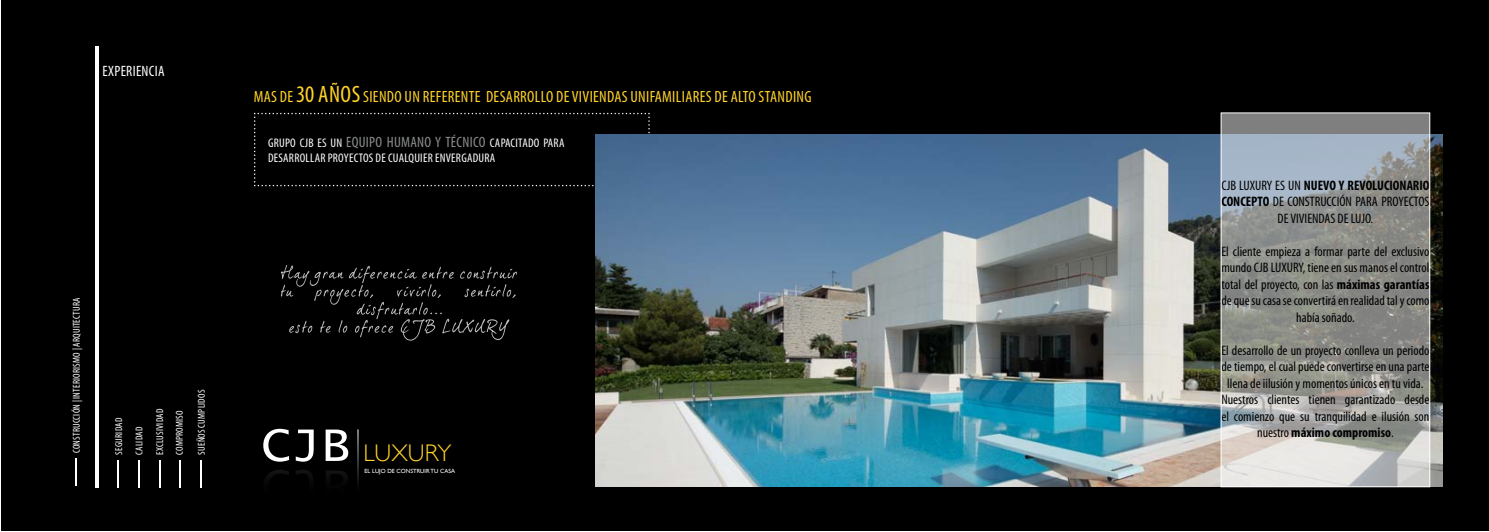
<style>
.page{position:relative;width:1489px;height:532px;background:#fff}
.page>*{position:absolute;margin:0;border:0;box-sizing:border-box;transform-origin:0 0}
.t1{font:50px "Lucida Console";color:#fff}
.t2{font:300 24px "Gill Sans";color:#ffd328}
.t3{font:condensed 16.25px "Myriad Pro";letter-spacing:.02em;color:#ffd328}
.t4{font:condensed 15px "Myriad Pro";letter-spacing:.02em;color:#fff}
.t5{font:condensed 13.75px/16.5px "Myriad Pro";color:#000}
.t6{font:700 condensed 13.75px/16.5px "Myriad Pro";color:#000}
.t7{font:condensed 12.5px/15px "Myriad Pro";letter-spacing:.02em;color:#fff}
.t8{font:condensed 10px/20.4px "Myriad Pro";letter-spacing:.02em;color:#fff}
.t9{font:6px "Gill Sans";color:#fff}
.s1{font-size:23.75px}
.s2{font-size:15px;color:#8a8c8e}
.s3{font-family:"Lucida Console";font-weight:400;font-size:50px;color:#fff}
.s4{font-weight:400}
.s5{font-weight:700}
</style>
<div class="page">
<div style="left:1px;top:1px;width:1487px;height:530px;background:#000"></div>
<svg style="left:254px;top:112px;width:396px;height:75px"></svg>
<img style="left:595px;top:135px;width:846px;height:351px">
<hr style="left:357px;top:429px;width:1px;height:62px;background:#fff">
<svg style="left:281px;top:265px;width:236px;height:75px"></svg>
<hr style="left:117px;top:460px;width:2px;height:27px;background:#fff">
<hr style="left:138px;top:460px;width:2px;height:27px;background:#fff">
<svg style="left:159px;top:460px;width:1px;height:27px"></svg>
<svg style="left:180px;top:460px;width:1px;height:27px"></svg>
<hr style="left:200px;top:460px;width:2px;height:27px;background:#fff">
<svg style="left:75px;top:458px;width:1px;height:27px"></svg>
<hr style="left:96px;top:47px;width:3px;height:440px;background:#fff">
<svg style="left:1222px;top:114px;width:205px;height:371px;background:#9c9f9e"></svg>
<div style="left:1220px;top:112px;width:209px;height:375px;border:1px solid #fff"></div>
<p class="t4" style="left:103px;top:62px;width:63px">experiencia</p>
<p class="t3" style="left:254px;top:87px;width:117px">MAS DE <span class="s1">30 AÑOS</span> SIENDO</p>
<p class="t3" style="left:404px;top:87px;width:45px">UN REFERENTE</p>
<p class="t3" style="left:486px;top:87px;width:8px">DESARROLLO</p>
<p class="t3" style="left:556px;top:87px;width:41px">DE VIVIENDAS</p>
<p class="t3" style="left:630px;top:87px;width:32px">UNI FAMILIARES</p>
<p class="t3" style="left:714px;top:87px;width:24px">DE ALTO</p>
<p class="t3" style="left:758px;top:87px;width:8px">STANDIN</p>
<p class="t3" style="left:804px;top:87px;width:9px">G</p>
<p class="t7" style="left:268px;top:135px;width:298px">Grupo CJB es un <span class="s2">equipo humano y técnico</span> capacitado para desarrollar proyectos de cualquier envergadura</p>
<p class="t8" style="left:66px;top:453px;width:157px;rotate:-90deg">CONSTRUCCIÓN | INTERIORISMO | ARQUITECTURA</p>
<p class="t8" style="left:109px;top:454px;width:46px;rotate:-90deg">seguridad calidad<br>EXCLUSIVIDAD</p>
<p class="t8" style="left:169px;top:454px;width:66px;line-height:21.8px;rotate:-90deg">compromiso sueños cumplidos</p>
<h1 class="t1" style="left:261px;top:421px;width:92px">CJB</h1>
<h2 class="t2" style="left:261px;top:434px;width:192px"><span class="s3">CJB</span> LUXURY</h2>
<p class="t9" style="left:364px;top:467px;width:92px">EL LUJO DE CONSTRUIR TU CASA</p>
<p class="t6" style="left:1221px;top:176px;width:209px;text-indent:54px"><span class="s4">ES UN</span> NUEVO Y REVOLUCIONARIO<br>CONCEPTO <span class="s4">DE CONSTRUCCIÓN</span></p>
<p class="t5" style="left:1221px;top:176px;width:25px">CJB LUXURY</p>
<p class="t5" style="left:1355px;top:193px;width:7px">PARA</p>
<p class="t5" style="left:1381px;top:193px;width:7px">PROYECTOS</p>
<p class="t5" style="left:1277px;top:209px;width:33px">DE VIVIENDAS</p>
<p class="t5" style="left:1337px;top:209px;width:37px">DE LUJO.</p>
<p class="t5" style="left:1221px;top:242px;width:209px">El cliente empieza a formar parte del exclusivo mundo CJB LUXURY</p>
<p class="t5" style="left:1302px;top:259px;width:128px">, tiene en sus manos el control</p>
<p class="t5" style="left:1221px;top:275px;width:209px">total del proyecto, con las <span class="s5">máximas garantías</span></p>
<p class="t5" style="left:1221px;top:292px;width:209px">de que su casa se convertirá en realidad tal y como</p>
<p class="t5" style="left:1295px;top:308px;width:60px">había soñado.</p>
<p class="t5" style="left:1221px;top:341px;width:209px;text-align:center">El desarrollo de un proyecto conlleva un periodo de tiempo, el cual puede convertirse en una parte llena de iilusión y momentos únicos en tu vida.<br>Nuestros clientes tienen garantizado desde el comienzo que su tranquilidad e ilusión son nuestro <span class="s5">máximo compromiso</span>.</p>
</div>
